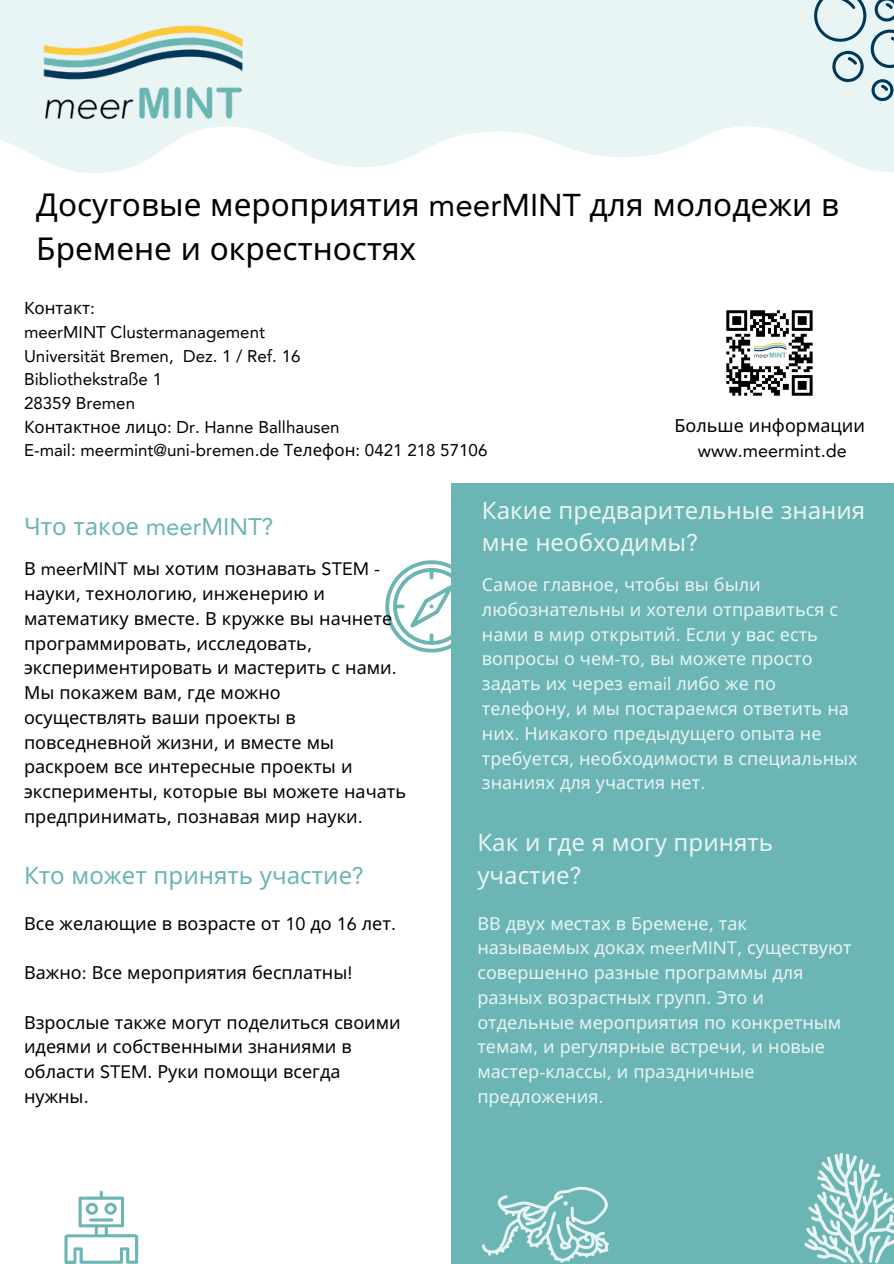
<style>
.page{position:relative;width:894px;height:1264px;background:#fff}
.page>*{position:absolute;margin:0;border:0;box-sizing:border-box;transform-origin:0 0}
.t1{font:31.5px/43.8px "Noto Sans";color:#000}
.t2{font:24px/32.7px "Noto Sans";color:#e9f4f4}
.t3{font:24px "Noto Sans";color:#6bb5b4}
.t4{font:24px "Avenir LT Pro";color:#6bb5b4}
.t5{font:18px/24.8px "Noto Sans";color:#000}
.t6{font:18px/24.8px "Noto Sans";color:#e9f4f4}
.t7{font:18px "Avenir LT Pro";color:#000}
.t8{font:16.95px "Avenir LT Pro";color:#000}
.t9{font:16.95px "Noto Sans";color:#000}
.s1{font-family:"Avenir LT Pro"}
.s2{font-family:"Noto Sans"}
</style>
<div class="page">
<svg style="left:0;top:0;width:893px;height:173px;fill:#e9f4f4"></svg>
<img style="left:24px;top:22px;width:228px;height:118px">
<svg style="left:813px;top:0;width:80px;height:101px;background:#c5d7dc"></svg>
<div style="left:446px;top:483px;width:447px;height:780px;background:#6bb5b4"></div>
<div style="left:0;top:483px;width:451px;height:780px;background:#fff"></div>
<svg style="left:385px;top:560px;width:66px;height:92px"></svg>
<svg style="left:64px;top:1190px;width:74px;height:73px"></svg>
<svg style="left:482px;top:1186px;width:127px;height:76px"></svg>
<svg style="left:804px;top:1153px;width:89px;height:110px"></svg>
<img style="left:726px;top:310px;width:87px;height:86px">
<p class="t1" style="left:36px;top:182px;width:804px">Досуговые мероприятия <span class="s1">meerMINT</span> для молодежи в<br>Бремене и окрестностях</p>
<p class="t9" style="left:24px;top:296px;width:72px">Контакт<span class="s1">:</span></p>
<p class="t8" style="left:24px;top:325px;width:242px">meerMINT Clustermanagement</p>
<p class="t8" style="left:24px;top:349px;width:278px">Universität Bremen, Dez. 1 / Ref. 16</p>
<p class="t8" style="left:24px;top:372px;width:139px">Bibliothekstraße 1</p>
<p class="t8" style="left:24px;top:396px;width:113px">28359 Bremen</p>
<p class="t8" style="left:24px;top:420px;width:317px"><span class="s2">Контактное лицо</span>: Dr. Hanne Ballhausen</p>
<p class="t8" style="left:24px;top:443px;width:465px">E-mail: meermint@uni-bremen.de <span class="s2">Телефон</span>: 0421 218 57106</p>
<p class="t5" style="left:674px;top:413px;width:192px">Больше информации</p>
<p class="t7" style="left:697px;top:443px;width:150px">www.meermint.de</p>
<p class="t4" style="left:24px;top:517px;width:251px"><span class="s2">Что такое</span> meerMINT?</p>
<p class="t5" style="left:24px;top:556px;width:383px">В <span class="s1">meerMINT</span> мы хотим познавать <span class="s1">STEM - </span>науки<span class="s1">,</span> технологию<span class="s1">,</span> инженерию и математику вместе<span class="s1">.</span> В кружке вы начнете программировать<span class="s1">,</span> исследовать<span class="s1">, </span>экспериментировать и мастерить с нами<span class="s1">.<br></span>Мы покажем вам<span class="s1">,</span> где можно осуществлять ваши проекты в повседневной жизни<span class="s1">,</span> и вместе мы раскроем все интересные проекты и эксперименты<span class="s1">,</span> которые вы можете начать предпринимать<span class="s1">,</span> познавая мир науки<span class="s1">.</span></p>
<p class="t3" style="left:24px;top:858px;width:341px">Кто может принять участие<span class="s1">?</span></p>
<p class="t5" style="left:24px;top:910px;width:373px">Все желающие в возрасте от <span class="s1">10</span> до <span class="s1">16</span> лет<span class="s1">.</span></p>
<p class="t5" style="left:24px;top:959px;width:330px">Важно<span class="s1">:</span> Все мероприятия бесплатны<span class="s1">!</span></p>
<p class="t5" style="left:24px;top:1009px;width:378px">Взрослые также могут поделиться своими идеями и собственными знаниями в области <span class="s1">STEM.</span> Руки помощи всегда нужны<span class="s1">.</span></p>
<p class="t2" style="left:482px;top:493px;width:385px">Какие предварительные знания мне необходимы<span class="s1">?</span></p>
<p class="t6" style="left:482px;top:572px;width:377px">Самое главное<span class="s1">,</span> чтобы вы были любознательны и хотели отправиться с нами в мир открытий<span class="s1">.</span> Если у вас есть вопросы о чем<span class="s1">-</span>то<span class="s1">,</span> вы можете просто задать их через <span class="s1">email</span> либо же по телефону<span class="s1">,</span> и мы постараемся ответить на них<span class="s1">.</span> Никакого предыдущего опыта не требуется<span class="s1">,</span> необходимости в специальных знаниях для участия нет<span class="s1">.</span></p>
<p class="t2" style="left:477px;top:825px;width:297px">Как и где я могу принять участие<span class="s1">?</span></p>
<p class="t6" style="left:477px;top:910px;width:376px">ВВ двух местах в Бремене<span class="s1">,</span> так называемых доках <span class="s1">meerMINT,</span> существуют совершенно разные программы для разных возрастных групп<span class="s1">.</span> Это и отдельные мероприятия по конкретным темам<span class="s1">,</span> и регулярные встречи<span class="s1">,</span> и новые мастер<span class="s1">-</span>классы<span class="s1">,</span> и праздничные предложения<span class="s1">.</span></p>
</div>
